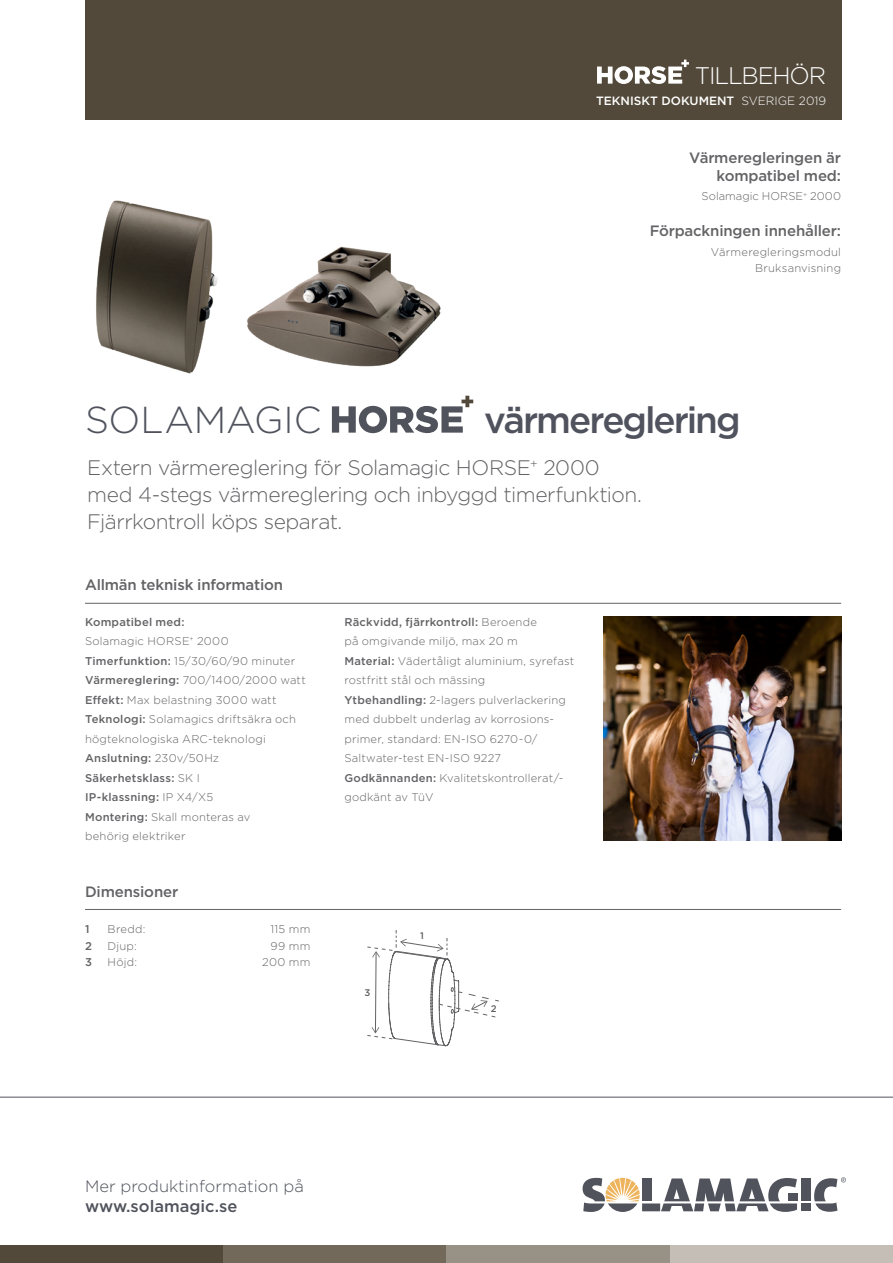
<style>
.page{position:relative;width:893px;height:1263px;background:#fff}
.page>*{position:absolute;margin:0;border:0;box-sizing:border-box;transform-origin:0 0}
.t1{font:300 37.5px "Gotham";letter-spacing:-.005em;color:#50535d}
.t2{font:500 36.75px "Gotham";letter-spacing:-.055em;color:#50535d}
.t3{font:300 24px "Gotham";letter-spacing:-.05em;color:#fff}
.t4{font:300 21px/27px "Gotham";letter-spacing:-.025em;color:#636366}
.t5{font:300 16.5px "Gotham";color:#50535c}
.t6{font:500 16.5px "Gotham";color:#50535c}
.t7{font:500 15px/18px "Gotham";letter-spacing:-.01em;color:#636366;text-align:right}
.t8{font:500 12px "Gotham";color:#fff}
.t9{font:300 11.25px/19.5px "Gotham";letter-spacing:.015em;color:#636366}
.t10{font:500 11.25px "Gotham";letter-spacing:.02em;color:#636366}
.t11{font:500 9.6px "Gotham";color:#636366}
.s1{font-weight:300}
.s2{font-weight:500}
</style>
<div class="page">
<div style="left:85px;top:0;width:756px;height:120px;background:#52493a"></div>
<svg style="left:583px;top:1178px;width:57px;height:34px"></svg>
<div style="left:642px;top:1178px;width:9px;height:23px;background:#50535c"></div>
<div style="left:642px;top:1203px;width:18px;height:8px;background:#50535c"></div>
<svg style="left:661px;top:1178px;width:136px;height:34px"></svg>
<div style="left:788px;top:1193px;width:9px;height:8px;background:#50535c"></div>
<div style="left:801px;top:1178px;width:9px;height:23px;background:#50535c"></div>
<div style="left:801px;top:1203px;width:9px;height:8px;background:#50535c"></div>
<svg style="left:814px;top:1177px;width:32px;height:35px"></svg>
<div style="left:670px;top:1246px;width:223px;height:17px;background:#c4beb7"></div>
<div style="left:0;top:1246px;width:223px;height:17px;background:#52493a"></div>
<div style="left:223px;top:1246px;width:223px;height:17px;background:#72695b"></div>
<div style="left:446px;top:1246px;width:224px;height:17px;background:#989185"></div>
<hr style="left:85px;top:909px;width:756px;height:1px;background:#636366">
<hr style="left:0;top:1097px;width:893px;height:1px;background:#50535d">
<hr style="left:85px;top:603px;width:756px;height:1px;background:#636366">
<img style="left:604px;top:617px;width:238px;height:223px">
<svg style="left:367px;top:930px;width:132px;height:116px"></svg>
<svg style="left:332px;top:396px;width:141px;height:37px"></svg>
<img style="left:247px;top:246px;width:194px;height:121px">
<img style="left:96px;top:200px;width:122px;height:174px">
<svg style="left:597px;top:60px;width:92px;height:24px"></svg>
<p class="t3" style="left:695px;top:60px;width:133px">TILLBEHÖR</p>
<p class="t8" style="left:596px;top:93px;width:232px">TEKNISKT DOKUMENT <span class="s1">SVERIGE 2019</span></p>
<p class="t1" style="left:85px;top:395px;width:238px">SOLAMAGIC</p>
<p class="t7" style="left:689px;top:148px;width:154px">Värmeregleringen är kompatibel med:</p>
<p class="t9" style="left:702px;top:186px;width:141px">Solamagic HORSE<sup>+</sup> 2000</p>
<p class="t7" style="left:650px;top:222px;width:193px">Förpackningen innehåller:</p>
<p class="t9" style="left:711px;top:242px;width:132px">Värmeregleringsmodul</p>
<p class="t9" style="left:755px;top:258px;width:88px">Bruksanvisning</p>
<p class="t2" style="left:484px;top:395px;width:258px">värmereglering</p>
<p class="t4" style="left:87px;top:454px;width:556px">Extern värmereglering för Solamagic HORSE<sup>+</sup> 2000 med 4-stegs värmereglering och inbyggd timerfunktion.<br>Fjärrkontroll köps separat.</p>
<p class="t7" style="left:85px;top:576px;width:200px">Allmän teknisk information</p>
<p class="t10" style="left:85px;top:614px;width:101px">Kompatibel med:</p>
<p class="t9" style="left:85px;top:631px;width:145px">Solamagic HORSE<sup>+</sup> 2000</p>
<p class="t9" style="left:85px;top:651px;width:212px"><span class="s2">Timerfunktion:</span> 15/30/60/90 minuter</p>
<p class="t9" style="left:85px;top:670px;width:222px"><span class="s2">Värmereglering:</span> 700/1400/2000 watt</p>
<p class="t9" style="left:85px;top:690px;width:193px"><span class="s2">Effekt:</span> Max belastning 3000 watt</p>
<p class="t9" style="left:85px;top:709px;width:213px"><span class="s2">Teknologi:</span> Solamagics driftsäkra och högteknologiska ARC-teknologi</p>
<p class="t10" style="left:85px;top:751px;width:136px">Anslutning: <span class="s1">230v/50Hz</span></p>
<p class="t10" style="left:85px;top:770px;width:116px">Säkerhetsklass: <span class="s1">SK I</span></p>
<p class="t10" style="left:85px;top:790px;width:130px">IP-klassning: <span class="s1">IP X4/X5</span></p>
<p class="t9" style="left:85px;top:807px;width:167px"><span class="s2">Montering:</span> Skall monteras av behörig elektriker</p>
<p class="t7" style="left:85px;top:882px;width:95px">Dimensioner</p>
<p class="t10" style="left:85px;top:922px;width:6px">1</p>
<p class="t9" style="left:108px;top:919px;width:39px">Bredd:</p>
<p class="t9" style="left:270px;top:919px;width:41px">115 mm</p>
<p class="t10" style="left:85px;top:938px;width:8px">2</p>
<p class="t9" style="left:108px;top:936px;width:31px">Djup:</p>
<p class="t9" style="left:271px;top:936px;width:41px">99 mm</p>
<p class="t10" style="left:85px;top:955px;width:8px">3</p>
<p class="t9" style="left:108px;top:952px;width:31px">Höjd:</p>
<p class="t9" style="left:262px;top:952px;width:50px">200 mm</p>
<p class="t9" style="left:344px;top:612px;width:194px"><span class="s2">Räckvidd, fjärrkontroll:</span> Beroende på omgivande miljö, max 20 m</p>
<p class="t9" style="left:344px;top:651px;width:231px"><span class="s2">Material:</span> Vädertåligt aluminium, syrefast rostfritt stål och mässing</p>
<p class="t9" style="left:344px;top:690px;width:223px"><span class="s2">Ytbehandling:</span> 2-lagers pulverlackering med dubbelt underlag av korrosions&shy;primer, standard: EN-ISO 6270-0/ Saltwater-test EN-ISO 9227</p>
<p class="t9" style="left:344px;top:768px;width:221px"><span class="s2">Godkännanden:</span> Kvalitetskontrollerat/- godkänt av TüV</p>
<p class="t11" style="left:364px;top:986px;width:7px">3</p>
<p class="t11" style="left:420px;top:929px;width:5px">1</p>
<p class="t11" style="left:491px;top:1002px;width:7px">2</p>
<p class="t5" style="left:85px;top:1176px;width:220px">Mer produktinformation på</p>
<p class="t6" style="left:85px;top:1195px;width:154px">www.solamagic.se</p>
</div>
